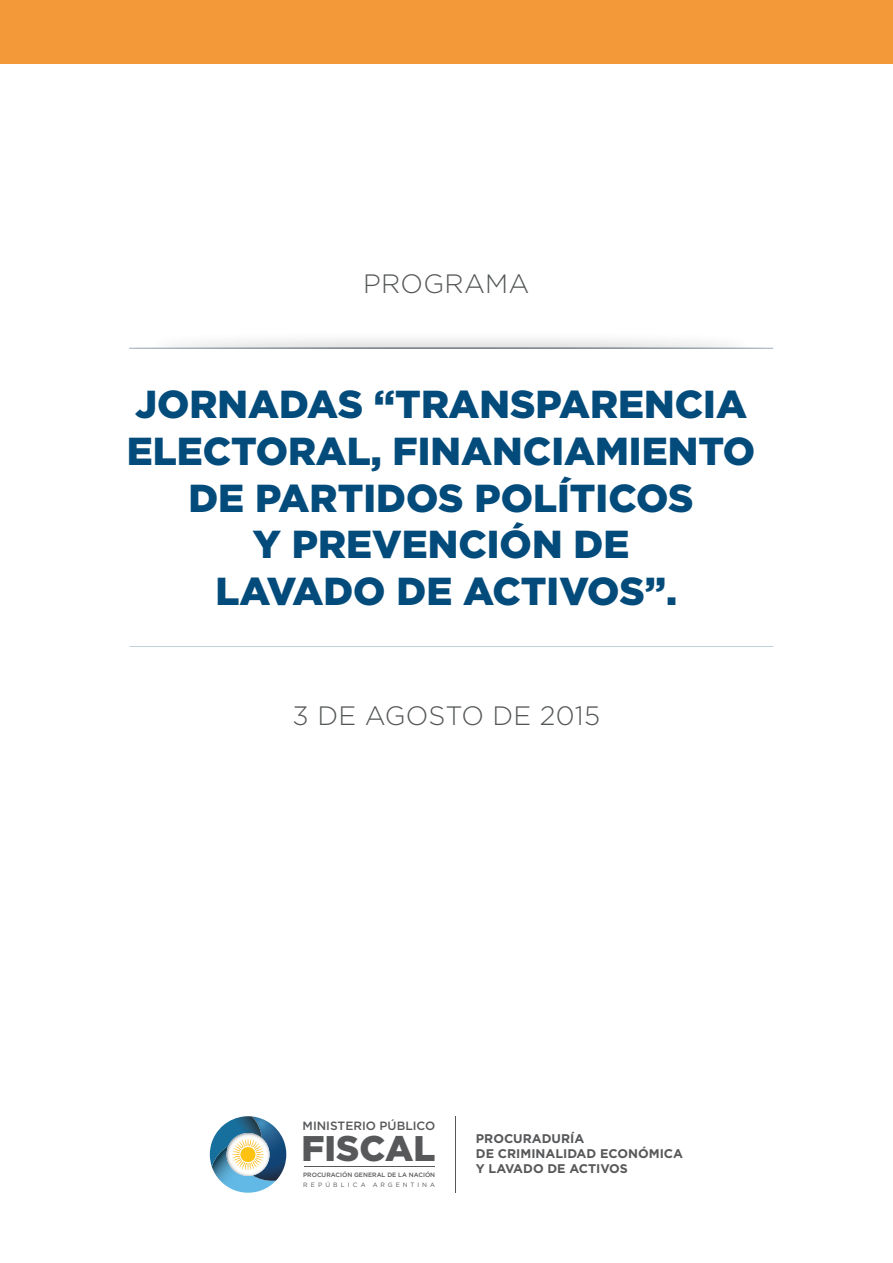
<style>
.page{position:relative;width:893px;height:1263px;background:#fff}
.page>*{position:absolute;margin:0;border:0;box-sizing:border-box;transform-origin:0 0}
.t1{font:900 39px/46.8px "Gotham";color:#034b7b;text-align:center}
.t2{font:900 35.55px "Gotham";color:#57585a}
.t3{font:300 26.55px "Gotham";letter-spacing:.01em;color:#545758}
.t4{font:700 12.6px/15px "Gotham";color:#57585a}
.t5{font:500 12px "Gotham";color:#57585a}
.t6{font:500 6.15px "Gotham";color:#57585a}
.t7{font:6.15px "Gotham";letter-spacing:.49em;color:#57585a}
</style>
<div class="page">
<svg style="left:129px;top:347px;width:644px;height:1px"></svg>
<svg style="left:129px;top:348px;width:644px;height:1px"></svg>
<div style="left:0;top:0;width:893px;height:64px;background:#f39939"></div>
<hr style="left:455px;top:1116px;width:1px;height:76px;background:#57585a">
<svg style="left:210px;top:1116px;width:76px;height:77px"></svg>
<hr style="left:304px;top:1167px;width:131px;height:1px;background:#57585a">
<p class="t3" style="left:363px;top:267px;width:168px">PROGRAMA</p>
<p class="t1" style="left:127px;top:380px;width:630px">JORNADAS “TRANSPARENCIA<br>ELECTORAL, FINANCIAMIENTO<br>DE PARTIDOS POLÍTICOS<br>Y PREVENCIÓN DE<br>LAVADO DE ACTIVOS”.</p>
<p class="t3" style="left:293px;top:699px;width:309px">3 DE AGOSTO DE 2015</p>
<p class="t5" style="left:303px;top:1118px;width:134px">MINISTERIO PÚBLICO</p>
<p class="t2" style="left:301px;top:1124px;width:135px">FISCAL</p>
<p class="t6" style="left:303px;top:1171px;width:134px">PROCURACIÓN GENERAL DE LA NACIÓN</p>
<p class="t7" style="left:303px;top:1181px;width:133px">REPÚBLICA ARGENTINA</p>
<p class="t4" style="left:476px;top:1131px;width:209px">PROCURADURÍA<br>DE CRIMINALIDAD ECONÓMICA<br>Y LAVADO DE ACTIVOS</p>
</div>
